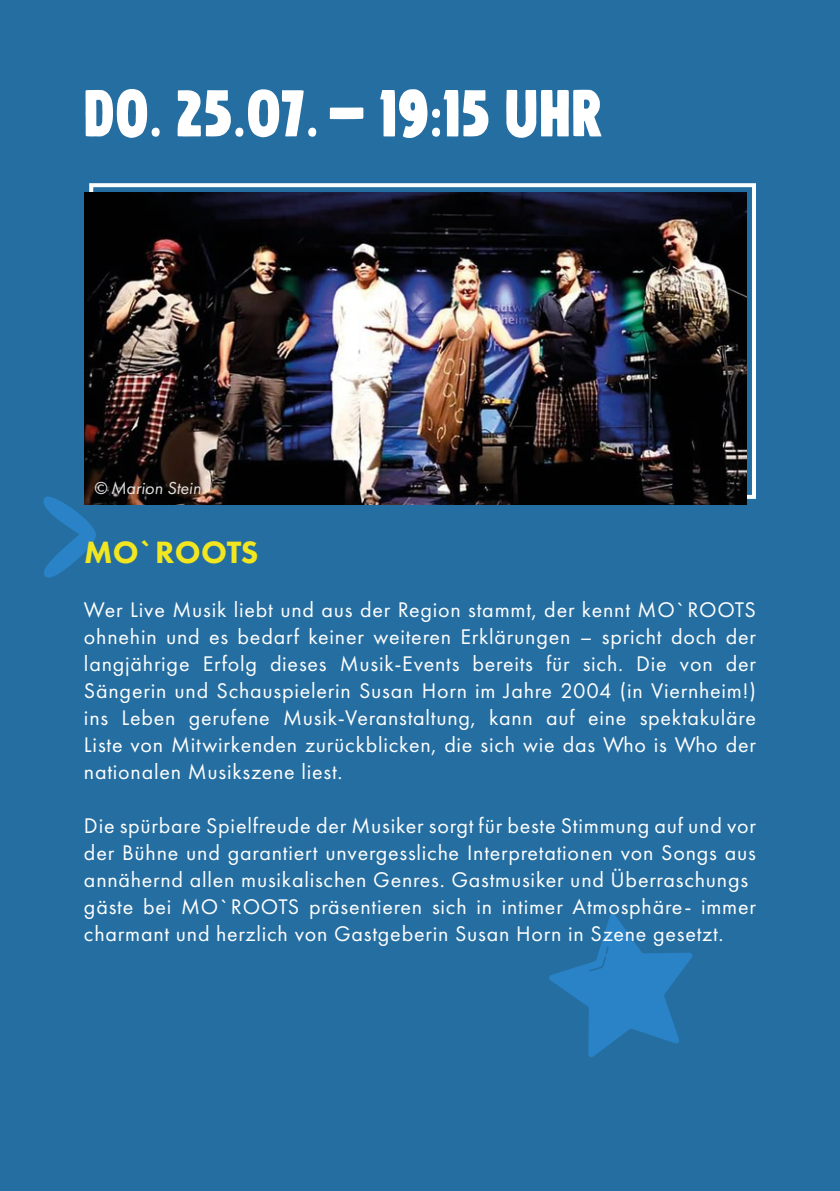
<style>
.page{position:relative;width:840px;height:1191px;background:#fff}
.page>*{position:absolute;margin:0;border:0;box-sizing:border-box;transform-origin:0 0}
.t1{font:62px "Chillow";letter-spacing:.02em;color:#fff}
.t2{font:800 32px "Futura PT";letter-spacing:.01em;color:#f2e620}
.t3{font:22px/27px "Futura PT";letter-spacing:.035em;color:#fff;text-align:justify}
.t4{font:italic 18px "Futura PT";color:#fff}
</style>
<div class="page">
<div style="left:0;top:0;width:839px;height:1191px;background:#256ea1"></div>
<svg style="left:44px;top:496px;width:52px;height:81px"></svg>
<div style="left:89px;top:183px;width:666px;height:316px;border:4px solid #fff"></div>
<img style="left:84px;top:192px;width:662px;height:312px">
<svg style="left:549px;top:914px;width:144px;height:143px"></svg>
<h1 class="t1" style="left:84px;top:77px;width:520px">do. 25.07. - 19:15 UHr</h1>
<p class="t4" style="left:93px;top:477px;width:109px">© Marion Stein</p>
<p class="t2" style="left:84px;top:532px;width:176px">MO`ROOTS</p>
<p class="t3" style="left:84px;top:596px;width:673px">Wer Live Musik liebt und aus der Region stammt, der kennt MO`ROOTS ohnehin und es bedarf keiner weiteren Erklärungen – spricht doch der langjährige Erfolg dieses Musik-Events bereits für sich. Die von der Sängerin und Schauspielerin Susan Horn im Jahre 2004 (in Viernheim!) ins Leben gerufene Musik-Veranstaltung, kann auf eine spektakuläre Liste von Mitwirkenden zurückblicken, die sich wie das Who is Who der nationalen Musikszene liest.</p>
<p class="t3" style="left:84px;top:812px;width:673px;text-align:left">Die spürbare Spielfreude der Musiker sorgt für beste Stimmung auf und vor der Bühne und garantiert unvergessliche Interpretationen von Songs aus annähernd allen musikalischen Genres. Gastmusiker und Überraschungs gäste bei MO`ROOTS präsentieren sich in intimer Atmosphäre- immer charmant und herzlich von Gastgeberin Susan Horn in Szene gesetzt.</p>
</div>
